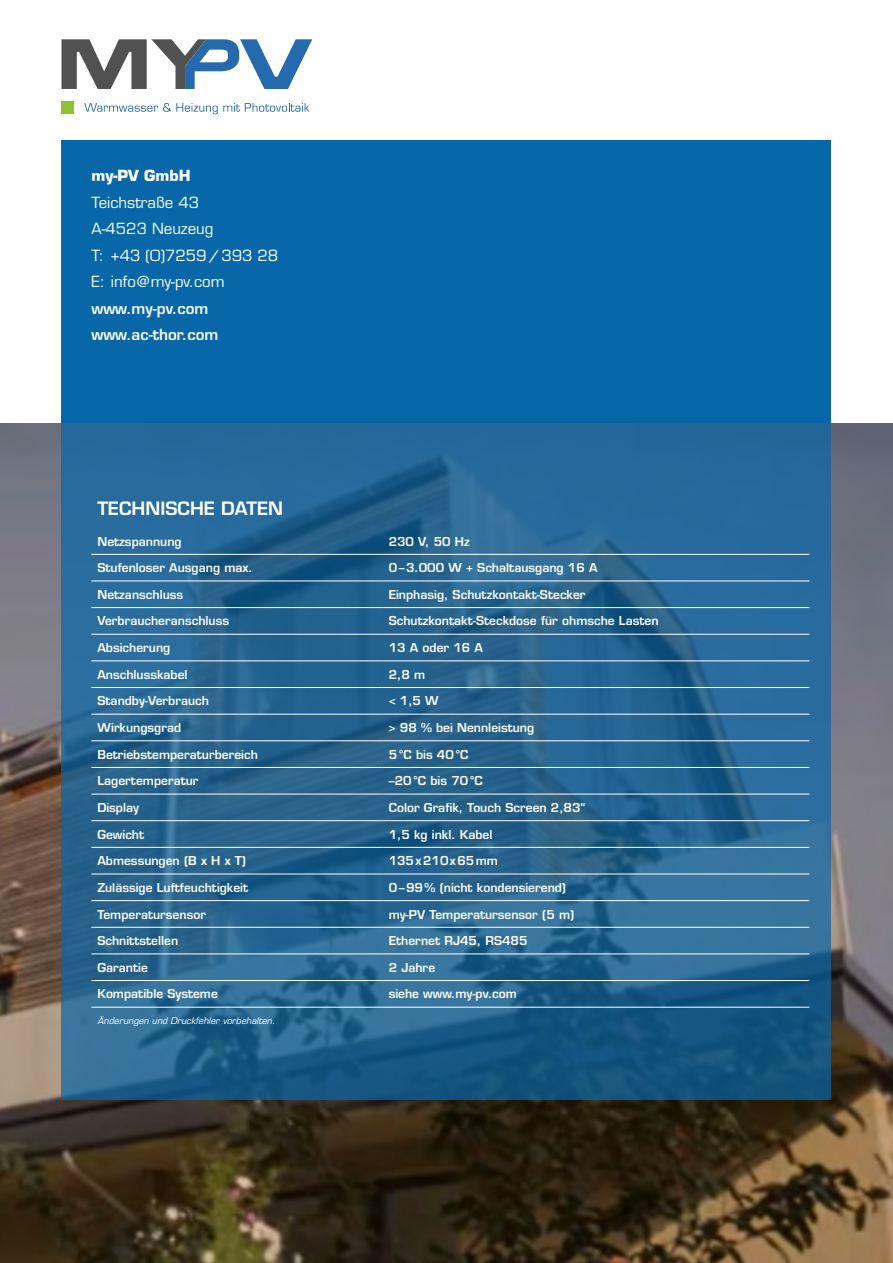
<style>
.page{position:relative;width:893px;height:1263px;background:#fff}
.page>*{position:absolute;margin:0;border:0;box-sizing:border-box;transform-origin:0 0}
.t1{font:600 18px "Eurostile LT Std";color:#fff}
.t2{font:15px/26.5px "Eurostile LT Std";color:#fff}
.t3{font:600 15px/26.5px "Eurostile LT Std";color:#fff}
.t4{font:700 15px "Eurostile LT Std";color:#fff}
.t5{font:600 12px "Eurostile LT Std";color:#fff}
.t6{font:italic 9px "Eurostile LT Std";color:#fff}
</style>
<div class="page">
<img style="left:0;top:423px;width:893px;height:840px">
<div style="left:62px;top:140px;width:769px;height:283px;background:#0867a9"></div>
<svg style="left:62px;top:423px;width:769px;height:676px;background:#276591"></svg>
<div style="left:62px;top:101px;width:12px;height:13px;background:#93c135"></div>
<svg style="left:62px;top:39px;width:250px;height:50px"></svg>
<svg style="left:84px;top:103px;width:226px;height:11px"></svg>
<hr style="left:91px;top:554px;width:292px;height:1px;background:#fff">
<hr style="left:383px;top:554px;width:426px;height:1px;background:#fff">
<hr style="left:91px;top:581px;width:292px;height:1px;background:#fff">
<hr style="left:383px;top:581px;width:426px;height:1px;background:#fff">
<hr style="left:91px;top:607px;width:292px;height:1px;background:#fff">
<hr style="left:383px;top:607px;width:426px;height:1px;background:#fff">
<hr style="left:91px;top:634px;width:292px;height:1px;background:#fff">
<hr style="left:383px;top:634px;width:426px;height:1px;background:#fff">
<hr style="left:91px;top:661px;width:292px;height:1px;background:#fff">
<hr style="left:383px;top:661px;width:426px;height:1px;background:#fff">
<hr style="left:91px;top:687px;width:292px;height:1px;background:#fff">
<hr style="left:383px;top:687px;width:426px;height:1px;background:#fff">
<hr style="left:91px;top:714px;width:292px;height:1px;background:#fff">
<hr style="left:383px;top:714px;width:426px;height:1px;background:#fff">
<hr style="left:91px;top:740px;width:292px;height:1px;background:#fff">
<hr style="left:383px;top:740px;width:426px;height:1px;background:#fff">
<hr style="left:91px;top:767px;width:292px;height:1px;background:#fff">
<hr style="left:383px;top:767px;width:426px;height:1px;background:#fff">
<hr style="left:91px;top:794px;width:292px;height:1px;background:#fff">
<hr style="left:383px;top:794px;width:426px;height:1px;background:#fff">
<hr style="left:91px;top:820px;width:292px;height:1px;background:#fff">
<hr style="left:383px;top:820px;width:426px;height:1px;background:#fff">
<hr style="left:91px;top:847px;width:292px;height:1px;background:#fff">
<hr style="left:383px;top:847px;width:426px;height:1px;background:#fff">
<hr style="left:91px;top:874px;width:292px;height:1px;background:#fff">
<hr style="left:383px;top:874px;width:426px;height:1px;background:#fff">
<hr style="left:91px;top:900px;width:292px;height:1px;background:#fff">
<hr style="left:383px;top:900px;width:426px;height:1px;background:#fff">
<hr style="left:91px;top:927px;width:292px;height:1px;background:#fff">
<hr style="left:383px;top:927px;width:426px;height:1px;background:#fff">
<hr style="left:91px;top:954px;width:292px;height:1px;background:#fff">
<hr style="left:383px;top:954px;width:426px;height:1px;background:#fff">
<hr style="left:91px;top:980px;width:292px;height:1px;background:#fff">
<hr style="left:383px;top:980px;width:426px;height:1px;background:#fff">
<hr style="left:91px;top:1007px;width:292px;height:1px;background:#fff">
<hr style="left:383px;top:1007px;width:426px;height:1px;background:#fff">
<p class="t4" style="left:91px;top:167px;width:101px">my-PV GmbH</p>
<p class="t2" style="left:91px;top:189px;width:188px">Teichstraße 43<br>A-4523 Neuzeug<br>T: +43 (0)7259/393 28<br>E: info@my-pv.com</p>
<p class="t3" style="left:91px;top:295px;width:128px">www.my-pv.com www.ac-thor.com</p>
<h1 class="t1" style="left:97px;top:497px;width:187px">TECHNISCHE DATEN</h1>
<p class="t5" style="left:97px;top:534px;width:86px">Netzspannung</p>
<p class="t5" style="left:389px;top:534px;width:83px">230 V, 50 Hz</p>
<p class="t5" style="left:97px;top:560px;width:157px">Stufenloser Ausgang max.</p>
<p class="t5" style="left:389px;top:560px;width:210px">0–3.000 W + Schaltausgang 16 A</p>
<p class="t5" style="left:97px;top:587px;width:87px">Netzanschluss</p>
<p class="t5" style="left:389px;top:587px;width:198px">Einphasig, Schutzkontakt-Stecker</p>
<p class="t5" style="left:97px;top:613px;width:133px">Verbraucheranschluss</p>
<p class="t5" style="left:389px;top:613px;width:271px">Schutzkontakt-Steckdose für ohmsche Lasten</p>
<p class="t5" style="left:97px;top:640px;width:74px">Absicherung</p>
<p class="t5" style="left:389px;top:640px;width:96px">13 A oder 16 A</p>
<p class="t5" style="left:97px;top:667px;width:92px">Anschlusskabel</p>
<p class="t5" style="left:389px;top:667px;width:38px">2,8 m</p>
<p class="t5" style="left:97px;top:693px;width:113px">Standby-Verbrauch</p>
<p class="t5" style="left:389px;top:693px;width:51px">&lt; 1,5 W</p>
<p class="t5" style="left:97px;top:720px;width:85px">Wirkungsgrad</p>
<p class="t5" style="left:389px;top:720px;width:147px">&gt; 98 % bei Nennleistung</p>
<p class="t5" style="left:97px;top:747px;width:162px">Betriebstemperaturbereich</p>
<p class="t5" style="left:389px;top:747px;width:81px">5°C bis 40°C</p>
<p class="t5" style="left:97px;top:773px;width:103px">Lagertemperatur</p>
<p class="t5" style="left:389px;top:773px;width:96px">–20°C bis 70°C</p>
<p class="t5" style="left:97px;top:800px;width:43px">Display</p>
<p class="t5" style="left:389px;top:800px;width:198px">Color Grafik, Touch Screen 2,83“</p>
<p class="t5" style="left:97px;top:827px;width:48px">Gewicht</p>
<p class="t5" style="left:389px;top:827px;width:105px">1,5 kg inkl. Kabel</p>
<p class="t5" style="left:97px;top:853px;width:150px">Abmessungen (B x H x T)</p>
<p class="t5" style="left:389px;top:853px;width:111px">135x210x65mm</p>
<p class="t5" style="left:97px;top:880px;width:152px">Zulässige Luftfeuchtigkeit</p>
<p class="t5" style="left:389px;top:880px;width:179px">0–99% (nicht kondensierend)</p>
<p class="t5" style="left:97px;top:906px;width:110px">Temperatursensor</p>
<p class="t5" style="left:389px;top:906px;width:187px">my-PV Temperatursensor (5 m)</p>
<p class="t5" style="left:97px;top:933px;width:82px">Schnittstellen</p>
<p class="t5" style="left:389px;top:933px;width:140px">Ethernet RJ45, RS485</p>
<p class="t5" style="left:97px;top:960px;width:52px">Garantie</p>
<p class="t5" style="left:389px;top:960px;width:48px">2 Jahre</p>
<p class="t5" style="left:97px;top:986px;width:122px">Kompatible Systeme</p>
<p class="t5" style="left:389px;top:986px;width:130px">siehe www.my-pv.com</p>
<p class="t6" style="left:97px;top:1015px;width:179px">Änderungen und Druckfehler vorbehalten.</p>
</div>
